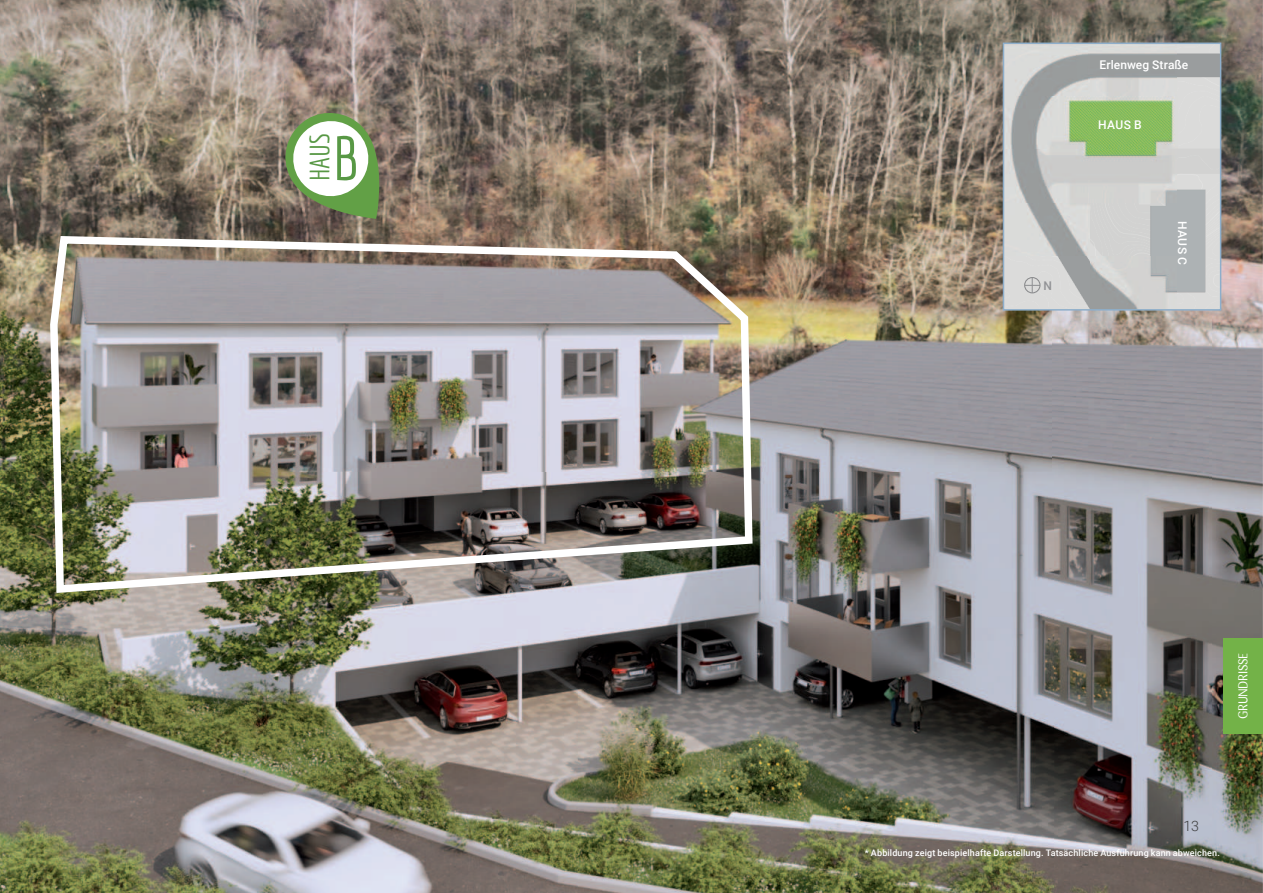
<style>
.page{position:relative;width:1263px;height:893px;background:#fff}
.page>*{position:absolute;margin:0;border:0;box-sizing:border-box;transform-origin:0 0}
.t1{font:60.45px "Economica";color:#589845}
.t2{font:27.3px "Economica";color:#589845}
.t3{font:300 14.25px "Roboto";color:#3e3e3f}
.t4{font:12.75px "Sari";letter-spacing:-.03em;color:#fff;scale:.95 1}
.t5{font:500 12px "Roboto";letter-spacing:.01em;color:#fff}
.t6{font:500 12px "Roboto";color:#919295}
.t7{font:500 9px "Roboto";letter-spacing:.015em;color:#fff}
</style>
<div class="page">
<img style="left:0;top:0;width:1052px;height:893px">
<img style="left:1052px;top:0;width:211px;height:51px">
<img style="left:1211px;top:51px;width:52px;height:842px">
<img style="left:1052px;top:311px;width:159px;height:582px">
<svg style="left:282px;top:109px;width:98px;height:110px"></svg>
<img style="left:1006px;top:46px;width:212px;height:262px">
<div style="left:1003px;top:43px;width:218px;height:268px;border:2px solid #8eaeca"></div>
<svg style="left:1025px;top:278px;width:15px;height:15px"></svg>
<div style="left:1024px;top:277px;width:16px;height:16px;border:1px solid #898a8c;border-radius:50%"></div>
<img style="left:46px;top:232px;width:710px;height:365px">
<div style="left:1223px;top:638px;width:40px;height:96px;background:#73b248"></div>
<h2 class="t2" style="left:304px;top:181px;width:49px;rotate:-90deg">HAUS</h2>
<h1 class="t1" style="left:333px;top:125px;width:27px">B</h1>
<h3 class="t6" style="left:1043px;top:281px;width:10px">N</h3>
<h3 class="t5" style="left:1099px;top:60px;width:90px">Erlenweg Strafle</h3>
<h3 class="t5" style="left:1098px;top:120px;width:45px">HAUS B</h3>
<h3 class="t5" style="left:1187px;top:221px;width:45px;rotate:90deg">HAUS C</h3>
<h3 class="t4" style="left:1236px;top:719px;width:71px;rotate:-90deg">GRUNDRISSE</h3>
<h3 class="t3" style="left:1183px;top:818px;width:17px">13</h3>
<p class="t7" style="left:865px;top:849px;width:357px">* Abbildung zeigt beispielhafte Darstellung. Tats‰chliche Ausf¸hrung kann abweichen.</p>
</div>
